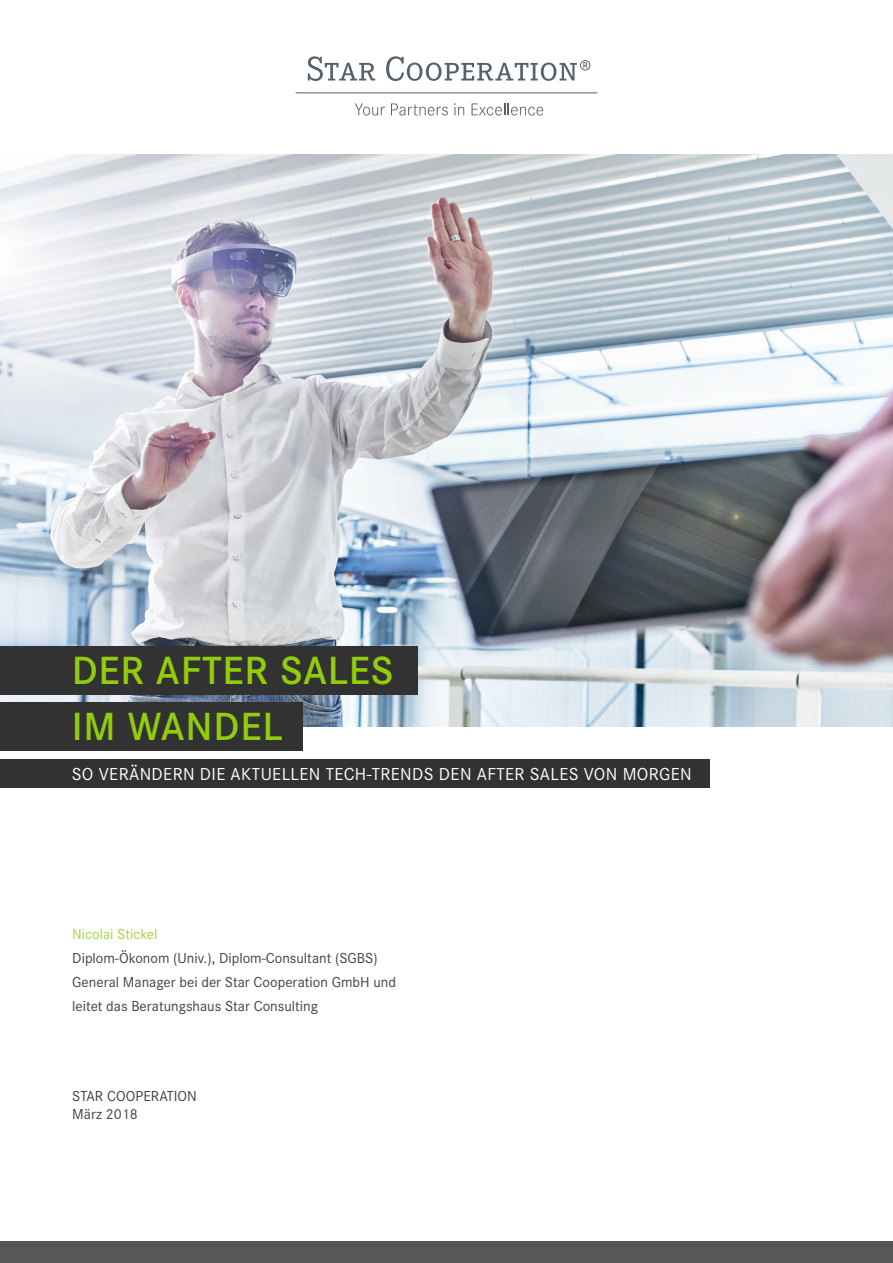
<style>
.page{position:relative;width:893px;height:1263px;background:#fff}
.page>*{position:absolute;margin:0;border:0;box-sizing:border-box;transform-origin:0 0}
.t1{font:600 40.8px/56.8px "Corporate S";letter-spacing:.02em;color:#91cd0c}
.t2{font:18px "Corporate S";letter-spacing:.02em;color:#fff}
.t3{font:15px/24px "Corporate S";color:#414140}
.t4{font:15px "Corporate S";color:#a4d536}
</style>
<div class="page">
<svg style="left:308px;top:56px;width:67px;height:25px"></svg>
<svg style="left:386px;top:56px;width:204px;height:25px"></svg>
<svg style="left:355px;top:103px;width:30px;height:13px"></svg>
<svg style="left:391px;top:103px;width:57px;height:13px"></svg>
<svg style="left:454px;top:103px;width:10px;height:12px"></svg>
<svg style="left:472px;top:103px;width:71px;height:13px"></svg>
<hr style="left:296px;top:92px;width:301px;height:1px;background:#57616a">
<img style="left:0;top:154px;width:893px;height:572px">
<div style="left:0;top:702px;width:303px;height:49px;background:#323232"></div>
<div style="left:0;top:646px;width:418px;height:48px;background:#323232"></div>
<div style="left:0;top:758px;width:709px;height:29px;background:#323232"></div>
<div style="left:0;top:1242px;width:893px;height:21px;background:#575756"></div>
<h1 class="t1" style="left:72px;top:642px;width:323px">DER AFTER SALES<br>IM WANDEL</h1>
<p class="t2" style="left:72px;top:763px;width:621px">SO VERÄNDERN DIE AKTUELLEN TECH-TRENDS DEN AFTER SALES VON MORGEN</p>
<p class="t4" style="left:72px;top:925px;width:87px">Nicolai Stickel</p>
<p class="t3" style="left:72px;top:946px;width:325px">Diplom-Ökonom (Univ.), Diplom-Consultant (SGBS)<br>General Manager bei der Star Cooperation GmbH und leitet das Beratungshaus Star Consulting</p>
<p class="t3" style="left:72px;top:1087px;width:126px;line-height:18px">STAR COOPERATION<br>März 2018</p>
</div>
